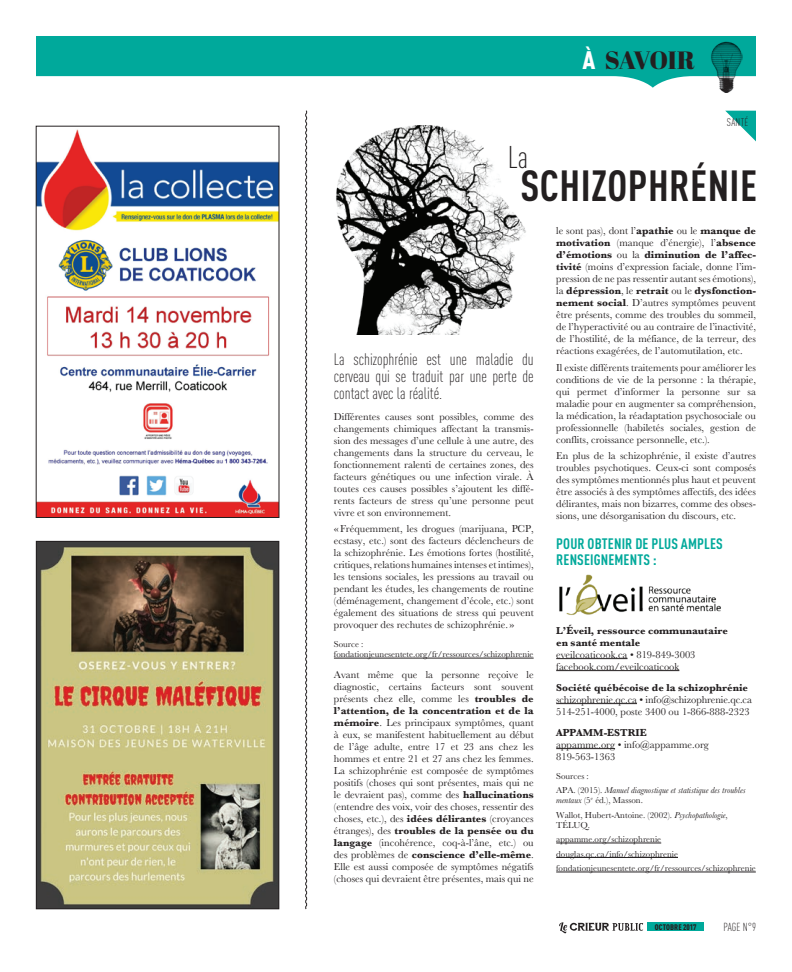
<style>
.page{position:relative;width:792px;height:972px;background:#fff}
.page>*{position:absolute;margin:0;border:0;box-sizing:border-box;transform-origin:0 0}
.t1{font:700 condensed 43px "DINOT";letter-spacing:.01em;color:#231f20}
.t2{font:300 condensed 31px "DINOT";color:#231f20}
.t3{font:25px "Abril Fatface";letter-spacing:-.035em;color:#231f20}
.t4{font:300 condensed 16.5px/17px "DINOT";color:#231f20;text-align:justify}
.t5{font:700 condensed 15px/16px "DINOT";letter-spacing:.01em;color:#00a99b}
.t6{font:300 condensed 11.5px "DINOT";color:#231f20}
.t7{font:300 condensed 11px "DINOT";letter-spacing:.03em;color:#231f20}
.t8{font:10.5px/12px "Baskerville";color:#231f20;text-align:justify}
.t9{font:700 10.5px/12px "Baskerville";color:#231f20}
.t10{font:9px/14.5px "Baskerville";color:#231f20}
.t11{font:italic 9px/14.5px "Baskerville";color:#231f20}
.t12{font:900 condensed 8px "DINOT";letter-spacing:.01em;color:#231f20}
.s1{font-family:"DINOT";font-weight:900;font-stretch:condensed;color:#fff}
.s2{font-weight:700}
.s3{font-style:normal}
.s4{font-style:italic}
</style>
<div class="page">
<svg style="left:36px;top:36px;width:720px;height:52px;fill:#00a99b"></svg>
<img style="left:711px;top:41px;width:32px;height:52px">
<svg style="left:559px;top:922px;width:84px;height:11px"></svg>
<div style="left:648px;top:922px;width:56px;height:9px;background:#00a99b"></div>
<img style="left:38px;top:543px;width:239px;height:364px">
<div style="left:36px;top:541px;width:243px;height:368px;border:1px solid #231f20"></div>
<svg style="left:305px;top:110px;width:2px;height:800px;background:#8a8888"></svg>
<img style="left:38px;top:129px;width:239px;height:387px">
<hr style="left:334px;top:658px;width:200px;height:1px;background:#231f20">
<hr style="left:556px;top:658px;width:72px;height:1px;background:#231f20">
<hr style="left:556px;top:670px;width:123px;height:1px;background:#231f20">
<hr style="left:556px;top:703px;width:81px;height:1px;background:#231f20">
<hr style="left:556px;top:748px;width:59px;height:1px;background:#231f20">
<hr style="left:556px;top:843px;width:105px;height:1px;background:#231f20">
<hr style="left:556px;top:857px;width:122px;height:1px;background:#231f20">
<hr style="left:556px;top:872px;width:200px;height:1px;background:#231f20">
<img style="left:336px;top:126px;width:190px;height:208px">
<svg style="left:725px;top:111px;width:31px;height:30px"></svg>
<img style="left:559px;top:574px;width:162px;height:41px">
<h3 class="t3" style="left:583px;top:43px;width:114px"><span class="s1">À</span> SAVOIR</h3>
<p class="t7" style="left:727px;top:116px;width:23px">santé</p>
<h2 class="t2" style="left:508px;top:140px;width:22px">La</h2>
<h1 class="t1" style="left:520px;top:160px;width:238px">SCHIZOPHRÉNIE</h1>
<h3 class="t4" style="left:334px;top:350px;width:201px">La schizophrénie est une maladie du cerveau qui se traduit par une perte de contact avec la réalité.</h3>
<p class="t8" style="left:334px;top:410px;width:201px">Différentes causes sont possibles, comme des changements chimiques affectant la transmis&shy;sion des messages d’une cellule à une autre, des changements dans la structure du cerveau, le fonctionnement ralenti de certaines zones, des facteurs génétiques ou une infection virale. À toutes ces causes possibles s’ajoutent les diffé&shy;rents facteurs de stress qu’une personne peut vivre et son environnement.</p>
<p class="t8" style="left:334px;top:523px;width:201px">«Fréquemment, les drogues (marijuana, PCP, ecstasy, etc.) sont des facteurs déclencheurs de la schizophrénie. Les émotions fortes (hostilité, critiques, relations humaines intenses et intimes), les tensions sociales, les pressions au travail ou pendant les études, les changements de routine (déménagement, changement d’école, etc.) sont également des situations de stress qui peuvent provoquer des rechutes de schizophrénie. »</p>
<p class="t10" style="left:334px;top:639px;width:201px;line-height:10px">Source : fondationjeunesentete.org/fr/ressources/schizophrenie</p>
<p class="t8" style="left:334px;top:669px;width:201px">Avant même que la personne reçoive le diagnostic, certains facteurs sont souvent présents chez elle, comme les <span class="s2">troubles de l’attention, de la concentration et de la mémoire</span>. Les principaux symptômes, quant à eux, se manifestent habituellement au début de l’âge adulte, entre 17 et 23 ans chez les hommes et entre 21 et 27 ans chez les femmes.<br>La schizophrénie est composée de symptômes positifs (choses qui sont présentes, mais qui ne le devraient pas), comme des <span class="s2">hallucinations </span>(entendre des voix, voir des choses, ressentir des choses, etc.), des <span class="s2">idées délirantes</span> (croyances étranges), des <span class="s2">troubles de la pensée ou du langage</span> (incohérence, coq-à-l’âne, etc.) ou des problèmes de <span class="s2">conscience d’elle-même</span>.<br>Elle est aussi composée de symptômes négatifs (choses qui devraient être présentes, mais qui ne</p>
<p class="t8" style="left:556px;top:225px;width:201px">le sont pas), dont l’<span class="s2">apathie</span> ou le <span class="s2">manque de motivation</span> (manque d’énergie), l’<span class="s2">absence d’émotions</span> ou la <span class="s2">diminution de l’affec&shy;tivité</span> (moins d’expression faciale, donne l’im&shy;pression de ne pas ressentir autant ses émotions), la <span class="s2">dépression</span>, le <span class="s2">retrait</span> ou le <span class="s2">dysfonction&shy;nement social</span>. D’autres symptômes peuvent être présents, comme des troubles du sommeil, de l’hyperactivité ou au contraire de l’inactivité, de l’hostilité, de la méfiance, de la terreur, des réactions exagérées, de l’automutilation, etc.</p>
<p class="t8" style="left:556px;top:361px;width:201px">Il existe différents traitements pour améliorer les conditions de vie de la personne : la thérapie, qui permet d’informer la personne sur sa maladie pour en augmenter sa compréhension, la médication, la réadaptation psychosociale ou professionnelle (habiletés sociales, gestion de conflits, croissance personnelle, etc.).</p>
<p class="t8" style="left:556px;top:450px;width:201px">En plus de la schizophrénie, il existe d’autres troubles psychotiques. Ceux-ci sont composés des symptômes mentionnés plus haut et peuvent être associés à des symptômes affectifs, des idées délirantes, mais non bizarres, comme des obses&shy;sions, une désorganisation du discours, etc.</p>
<h3 class="t5" style="left:556px;top:535px;width:168px">POUR OBTENIR DE PLUS AMPLES<br>RENSEIGNEMENTS :</h3>
<p class="t9" style="left:556px;top:624px;width:173px">L’Éveil, ressource communautaire en santé mentale</p>
<p class="t8" style="left:556px;top:648px;width:141px">eveilcoaticook.ca • 819-849-3003 facebook.com/eveilcoaticook</p>
<p class="t9" style="left:556px;top:681px;width:193px">Société québécoise de la schizophrénie</p>
<p class="t8" style="left:556px;top:693px;width:197px">schizophrenie.qc.ca • info@schizophrenie.qc.ca<br>514-251-4000, poste 3400 ou 1-866-888-2323</p>
<p class="t9" style="left:556px;top:726px;width:92px">APPAMM-ESTRIE</p>
<p class="t8" style="left:556px;top:738px;width:154px">appamme.org • info@appamme.org<br>819-563-1363</p>
<p class="t11" style="left:556px;top:768px;width:191px"><span class="s3">Sources :<br>APA. (2015).</span> Manuel diagnostique et statistique des troubles</p>
<p class="t10" style="left:556px;top:793px;width:173px"><span class="s4">mentaux</span> (5<sup>e</sup> éd.), Masson.<br>Wallot, Hubert-Antoine. (2002). <span class="s4">Psychopathologie</span>,</p>
<p class="t10" style="left:556px;top:818px;width:201px">TÉLUQ.<br>appamme.org/schizophrenie douglas.qc.ca/info/schizophrenie fondationjeunesentete.org/fr/ressources/schizophrenie</p>
<p class="t12" style="left:655px;top:922px;width:43px">OCTOBRE 2017</p>
<p class="t6" style="left:724px;top:921px;width:5px">PAGE</p>
<p class="t6" style="left:743px;top:921px;width:15px">N°9</p>
</div>
